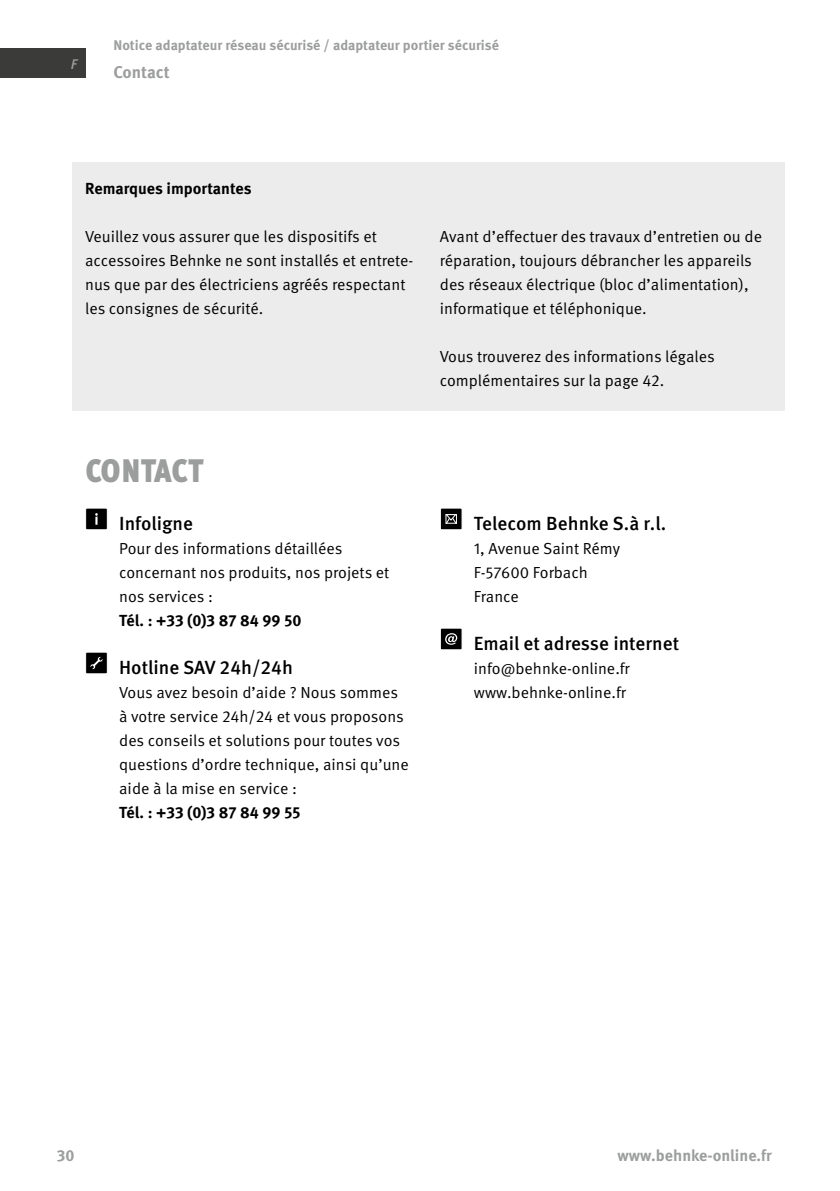
<style>
.page{position:relative;width:840px;height:1191px;background:#fff}
.page>*{position:absolute;margin:0;border:0;box-sizing:border-box;transform-origin:0 0}
.t1{font:900 40px "Meta Pro";letter-spacing:-.01em;color:#9c9d9d;scale:.8 1}
.t2{font:500 19px "Meta Pro";color:#000}
.t3{font:700 17px "Meta Pro";color:#9c9d9d}
.t4{font:16px/24px "Meta Pro Norm";color:#000}
.t5{font:700 16px "Meta Pro";color:#000}
.t6{font:700 16px "Meta Pro";color:#9c9d9d}
.t7{font:700 14px "Meta Pro";color:#9c9d9d}
.t8{font:italic 500 14px "Meta Pro";color:#9c9d9d}
</style>
<div class="page">
<div style="left:0;top:49px;width:85px;height:29px;background:#3b3b3a"></div>
<div style="left:73px;top:162px;width:711px;height:248px;background:#ececed"></div>
<div style="left:86px;top:508px;width:21px;height:22px;background:#000"></div>
<div style="left:85px;top:507px;width:23px;height:23px;border:1px solid #fff"></div>
<svg style="left:95px;top:513px;width:3px;height:12px"></svg>
<div style="left:86px;top:652px;width:21px;height:22px;background:#000"></div>
<div style="left:85px;top:651px;width:23px;height:23px;border:1px solid #fff"></div>
<svg style="left:90px;top:657px;width:13px;height:12px"></svg>
<div style="left:440px;top:508px;width:22px;height:22px;background:#000"></div>
<div style="left:439px;top:507px;width:23px;height:23px;border:1px solid #fff"></div>
<svg style="left:447px;top:516px;width:7px;height:6px"></svg>
<div style="left:445px;top:514px;width:11px;height:10px;border:1px solid #fff"></div>
<div style="left:440px;top:628px;width:22px;height:22px;background:#000"></div>
<div style="left:439px;top:627px;width:23px;height:23px;border:1px solid #fff"></div>
<svg style="left:445px;top:633px;width:12px;height:12px"></svg>
<p class="t8" style="left:71px;top:53px;width:8px">F</p>
<p class="t7" style="left:113px;top:34px;width:386px">Notice adaptateur réseau sécurisé / adaptateur portier sécurisé</p>
<p class="t3" style="left:113px;top:59px;width:58px">Contact</p>
<p class="t5" style="left:85px;top:176px;width:168px">Remarques importantes</p>
<p class="t4" style="left:85px;top:224px;width:329px">Veuillez vous assurer que les dispositifs et accessoires Behnke ne sont installés et entrete&shy;nus que par des électriciens agréés respectant les consignes de sécurité.</p>
<p class="t4" style="left:439px;top:224px;width:323px">Avant d’effectuer des travaux d’entretien ou de réparation, toujours débrancher les appareils des réseaux électrique (bloc d’alimentation), informatique et téléphonique.</p>
<p class="t4" style="left:439px;top:344px;width:276px">Vous trouverez des informations légales complémentaires sur la page 42.</p>
<h1 class="t1" style="left:85px;top:436px;width:150px">contact</h1>
<p class="t2" style="left:119px;top:509px;width:75px">Infoligne</p>
<p class="t4" style="left:119px;top:536px;width:271px">Pour des informations détaillées concernant nos produits, nos projets et nos services :</p>
<p class="t5" style="left:119px;top:608px;width:183px">Tél. : +33 (0)3 87 84 99 50</p>
<p class="t2" style="left:119px;top:653px;width:175px">Hotline SAV 24h/24h</p>
<p class="t4" style="left:119px;top:680px;width:291px">Vous avez besoin d’aide ? Nous sommes à votre service 24h/24 et vous proposons des conseils et solutions pour toutes vos questions d’ordre technique, ainsi qu’une aide à la mise en service :</p>
<p class="t5" style="left:119px;top:800px;width:182px">Tél. : +33 (0)3 87 84 99 55</p>
<p class="t2" style="left:473px;top:509px;width:194px">Telecom Behnke S.à r.l.</p>
<p class="t4" style="left:473px;top:536px;width:148px">1, Avenue Saint Rémy<br>F-57600 Forbach<br>France</p>
<p class="t2" style="left:473px;top:629px;width:207px">Email et adresse internet</p>
<p class="t4" style="left:473px;top:656px;width:157px">info@behnke-online.fr www.behnke-online.fr</p>
<p class="t6" style="left:57px;top:1142px;width:19px">30</p>
<p class="t6" style="left:617px;top:1142px;width:156px">www.behnke-online.fr</p>
</div>
